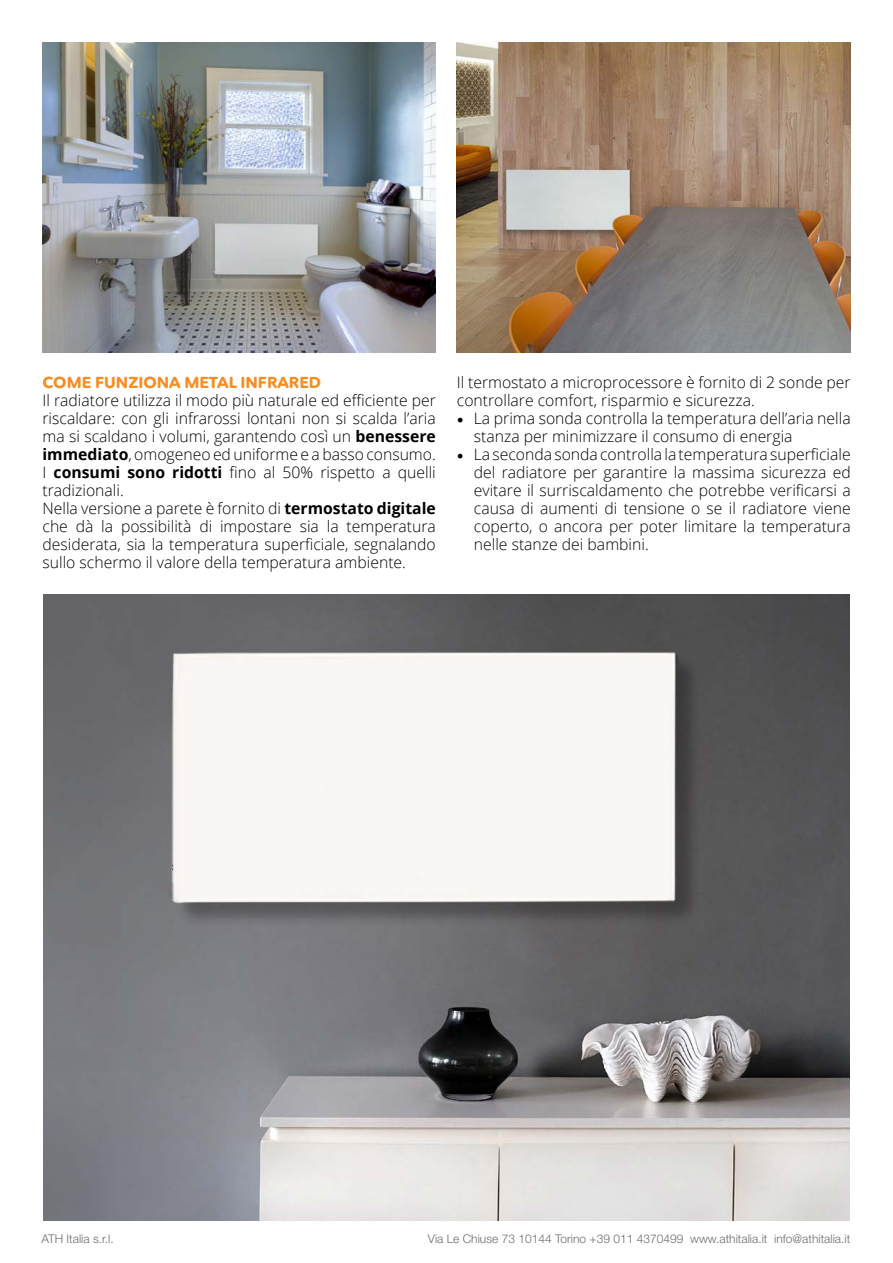
<style>
.page{position:relative;width:893px;height:1263px;background:#fff}
.page>*{position:absolute;margin:0;border:0;box-sizing:border-box;transform-origin:0 0}
.t1{font:300 15.75px/18px "Open Sans";color:#000}
.t2{font:700 15.75px "Avenir Next Rounded Pro";color:#f78d22}
.t3{font:300 12px "Helvetica Neue LT Std";color:#6d6e71}
.s1{font-weight:700}
.s2{font-family:"Minion Pro";font-weight:400;font-size:18px}
</style>
<div class="page">
<svg style="left:735px;top:41px;width:115px;height:2px"></svg>
<img style="left:457px;top:43px;width:394px;height:309px">
<img style="left:43px;top:43px;width:393px;height:309px">
<img style="left:43px;top:594px;width:807px;height:626px">
<p class="t2" style="left:43px;top:373px;width:280px">COME FUNZIONA METAL INFRARED</p>
<p class="t1" style="left:43px;top:391px;width:395px">Il radiatore utilizza il modo più naturale ed efficiente per riscaldare: con gli infrarossi lontani non si scalda l’aria ma si scaldano i volumi, garantendo così un <span class="s1">benessere immediato</span>, omogeneo ed uniforme e a basso consumo.<br>I <span class="s1">consumi sono ridotti</span> fino al 50% rispetto a quelli tradizionali.<br>Nella versione a parete è fornito di <span class="s1">termostato digitale </span>che dà la possibilità di impostare sia la temperatura desiderata, sia la temperatura superficiale, segnalando sullo schermo il valore della temperatura ambiente.</p>
<p class="t1" style="left:457px;top:373px;width:395px">Il termostato a microprocessore è fornito di 2 sonde per controllare comfort, risparmio e sicurezza.</p>
<p class="t1" style="left:474px;top:409px;width:378px;text-indent:-17px"><span class="s2">•</span> La prima sonda controlla la temperatura dell’aria nella stanza per minimizzare il consumo di energia</p>
<p class="t1" style="left:474px;top:445px;width:378px;text-align:justify;text-indent:-17px"><span class="s2">•</span> La seconda sonda controlla la temperatura superficiale del radiatore per garantire la massima sicurezza ed evitare il surriscaldamento che potrebbe verificarsi a causa di aumenti di tensione o se il radiatore viene coperto, o ancora per poter limitare la temperatura nelle stanze dei bambini.</p>
<p class="t3" style="left:41px;top:1232px;width:74px">ATH Italia s.r.l.</p>
<p class="t3" style="left:428px;top:1232px;width:424px">Via Le Chiuse 73 10144 Torino +39 011 4370499 www.athitalia.it info@athitalia.it</p>
</div>
